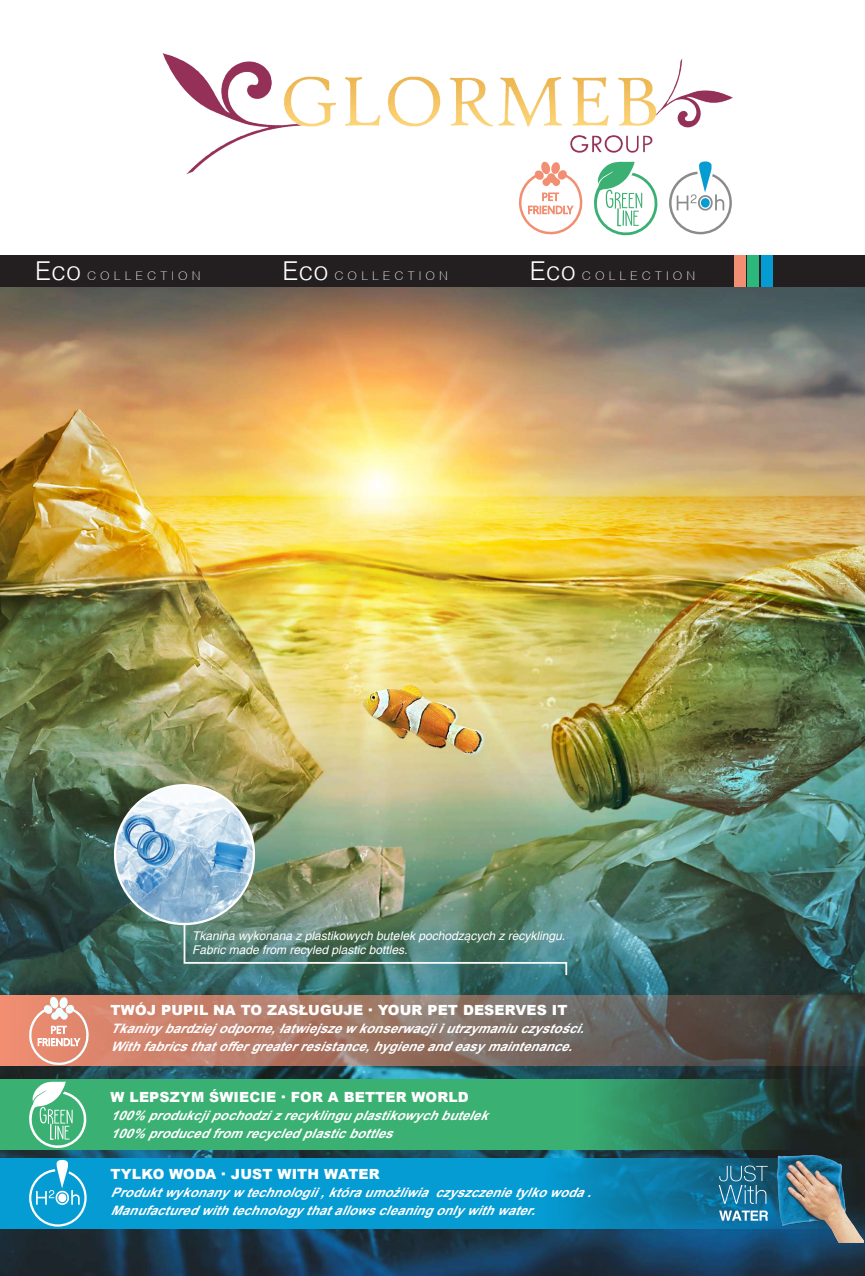
<style>
.page{position:relative;width:865px;height:1276px;background:#fff}
.page>*{position:absolute;margin:0;border:0;box-sizing:border-box;transform-origin:0 0}
.t1{font:900 14px "Arial";letter-spacing:.01em;color:#fff}
.t2{font:italic 700 13px/18px "Arial";color:#fff}
.t3{font:italic 12px/14.4px "Helvetica";color:#fff}
.t4{font:100 12px "Helvetica Neue CE";letter-spacing:.4em;color:#fff}
.s1{font-family:"Helvetica LT";font-weight:300;font-size:26px}
</style>
<div class="page">
<img style="left:1px;top:287px;width:864px;height:989px">
<div style="left:0;top:255px;width:865px;height:32px;background:#231f20"></div>
<div style="left:734px;top:255px;width:11px;height:32px;background:#f28f73"></div>
<div style="left:747px;top:255px;width:11px;height:32px;background:#2cb77d"></div>
<div style="left:761px;top:255px;width:11px;height:32px;background:#059cd4"></div>
<svg style="left:1px;top:1157px;width:864px;height:71px;background:#0792c7"></svg>
<svg style="left:1px;top:1079px;width:864px;height:71px;background:#349465"></svg>
<svg style="left:1px;top:995px;width:864px;height:71px;background:#8a6c61"></svg>
<svg style="left:28px;top:1081px;width:61px;height:70px"></svg>
<svg style="left:669px;top:181px;width:63px;height:53px"></svg>
<svg style="left:519px;top:181px;width:64px;height:54px"></svg>
<svg style="left:28px;top:996px;width:62px;height:71px"></svg>
<svg style="left:594px;top:181px;width:64px;height:55px"></svg>
<svg style="left:29px;top:1160px;width:58px;height:66px;background:#38b0dc"></svg>
<svg style="left:718px;top:1165px;width:49px;height:38px;background:#337998"></svg>
<svg style="left:719px;top:1210px;width:48px;height:10px"></svg>
<img style="left:767px;top:1148px;width:96px;height:94px">
<img style="left:115px;top:785px;width:139px;height:139px;border-radius:69px">
<svg style="left:183px;top:922px;width:385px;height:55px;background:#538077"></svg>
<img style="left:162px;top:53px;width:571px;height:128px">
<svg style="left:0;top:287px;width:1px;height:989px"></svg>
<p class="t4" style="left:35px;top:269px;width:167px"><span class="s1">Eco</span> COLLECTION</p>
<p class="t4" style="left:282px;top:269px;width:167px"><span class="s1">Eco</span> COLLECTION</p>
<p class="t4" style="left:529px;top:269px;width:167px"><span class="s1">Eco</span> COLLECTION</p>
<p class="t3" style="left:192px;top:929px;width:374px">Tkanina wykonana z plastikowych butelek pochodzących z recyklingu.<br>Fabric made from recyled plastic bottles.</p>
<p class="t1" style="left:111px;top:1000px;width:458px">TWÓJ PUPIL NA TO ZASŁUGUJE · YOUR PET DESERVES IT</p>
<p class="t2" style="left:111px;top:1020px;width:483px">Tkaninybardziejodporne,łatwiejszewkonserwacjiiutrzymaniuczystości.<br>Withfabricsthatoffergreaterresistance,hygieneandeasymaintenance.</p>
<p class="t1" style="left:111px;top:1086px;width:360px">W LEPSZYM ŚWIECIE · FOR A BETTER WORLD</p>
<p class="t2" style="left:111px;top:1106px;width:387px">100%produkcjipochodzizrecyklinguplastikowychbutelek<br>100%producedfromrecycledplasticbottles</p>
<p class="t1" style="left:111px;top:1163px;width:271px">TYLKO WODA · JUST WITH WATER</p>
<p class="t2" style="left:111px;top:1183px;width:490px">Produktwykonanywtechnologii,któraumożliwiaczyszczenietylkowoda.<br>Manufacturedwithtechnologythatallowscleaningonlywithwater.</p>
</div>
